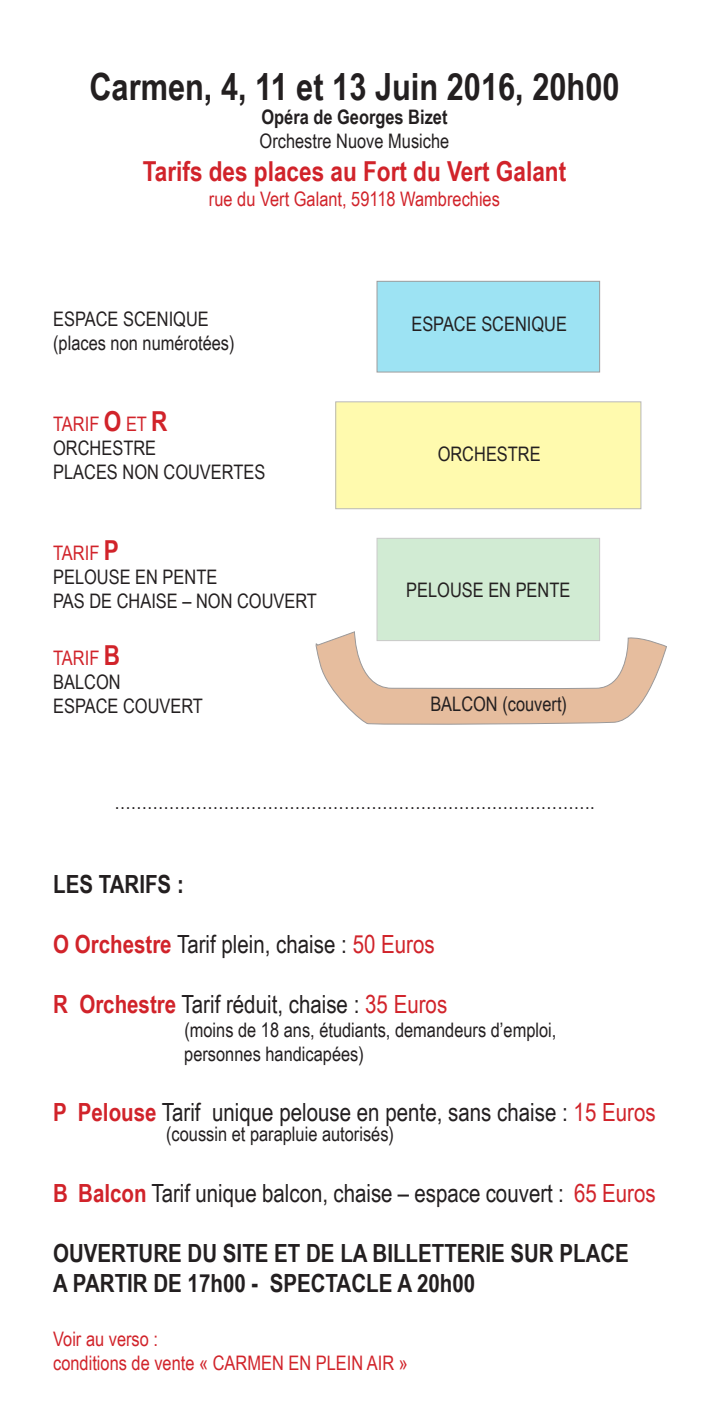
<style>
.page{position:relative;width:709px;height:1418px;background:#fff}
.page>*{position:absolute;margin:0;border:0;box-sizing:border-box;transform-origin:0 0}
.t1{font:700 37.5px "Arial Narrow";color:#231f20}
.t2{font:700 27.5px "Arial Narrow";color:#d1232a}
.t3{font:25px "Arial Narrow";color:#231f20}
.t4{font:700 25px/30px "Arial Narrow";color:#231f20}
.t5{font:20px/24px "Arial Narrow";color:#231f20}
.t6{font:20px/24px "Arial Narrow";color:#d1232a}
.t7{font:700 20px "Arial Narrow";color:#231f20}
.s1{color:#d1232a}
.s2{font-weight:700;font-size:27.5px;color:#d1232a}
.s3{font-weight:700;color:#d1232a}
</style>
<div class="page">
<div style="left:377px;top:281px;width:222px;height:91px;background:#9de3f3"></div>
<div style="left:377px;top:538px;width:222px;height:102px;background:#d1ebd3"></div>
<div style="left:336px;top:402px;width:305px;height:107px;background:#fffaae"></div>
<svg style="left:315px;top:631px;width:352px;height:94px"></svg>
<h1 class="t1" style="left:89px;top:58px;width:531px">Carmen, 4, 11 et 13 Juin 2016, 20h00</h1>
<p class="t7" style="left:261px;top:102px;width:187px">Opéra de Georges Bizet</p>
<p class="t5" style="left:260px;top:128px;width:191px">Orchestre Nuove Musiche</p>
<h2 class="t2" style="left:143px;top:150px;width:425px">Tarifs des places au Fort du Vert Galant</h2>
<p class="t6" style="left:209px;top:186px;width:292px">rue du Vert Galant, 59118 Wambrechies</p>
<p class="t5" style="left:53px;top:306px;width:183px">ESPACE SCENIQUE (places non numérotées)</p>
<p class="t5" style="left:53px;top:411px;width:214px"><span class="s1">TARIF</span> <span class="s2">O</span> <span class="s1">ET</span> <span class="s2">R<br></span>ORCHESTRE<br>PLACES NON COUVERTES</p>
<p class="t5" style="left:53px;top:540px;width:265px"><span class="s1">TARIF</span> <span class="s2">P<br></span>PELOUSE EN PENTE<br>PAS DE CHAISE – NON COUVERT</p>
<p class="t5" style="left:53px;top:645px;width:151px"><span class="s1">TARIF</span> <span class="s2">B<br></span>BALCON<br>ESPACE COUVERT</p>
<p class="t5" style="left:411px;top:312px;width:157px">ESPACE SCENIQUE</p>
<p class="t5" style="left:438px;top:441px;width:104px">ORCHESTRE</p>
<p class="t5" style="left:406px;top:577px;width:166px">PELOUSE EN PENTE</p>
<p class="t5" style="left:430px;top:691px;width:138px">BALCON (couvert)</p>
<p class="t5" style="left:114px;top:789px;width:482px">…………………………………………………………………………….</p>
<p class="t4" style="left:53px;top:868px;width:132px">LES TARIFS :</p>
<p class="t3" style="left:53px;top:926px;width:383px"><span class="s3">O Orchestre</span> Tarif plein, chaise : <span class="s1">50 Euros</span></p>
<p class="t3" style="left:53px;top:986px;width:395px"><span class="s3">R Orchestre</span> Tarif réduit, chaise : <span class="s1">35 Euros</span></p>
<p class="t5" style="left:184px;top:1017px;width:374px">(moins de 18 ans, étudiants, demandeurs d’emploi, personnes handicapées)</p>
<p class="t3" style="left:53px;top:1094px;width:604px"><span class="s3">P Pelouse</span> Tarif unique pelouse en pente, sans chaise : <span class="s1">15 Euros</span></p>
<p class="t5" style="left:166px;top:1121px;width:229px">(coussin et parapluie autorisés)</p>
<p class="t3" style="left:53px;top:1174px;width:604px"><span class="s3">B Balcon</span> Tarif unique balcon, chaise – espace couvert : <span class="s1">65 Euros</span></p>
<p class="t4" style="left:53px;top:1236px;width:577px">OUVERTURE DU SITE ET DE LA BILLETTERIE SUR PLACE<br>A PARTIR DE 17h00 - SPECTACLE A 20h00</p>
<p class="t6" style="left:53px;top:1325px;width:356px">Voir au verso :<br>conditions de vente « CARMEN EN PLEIN AIR »</p>
</div>
